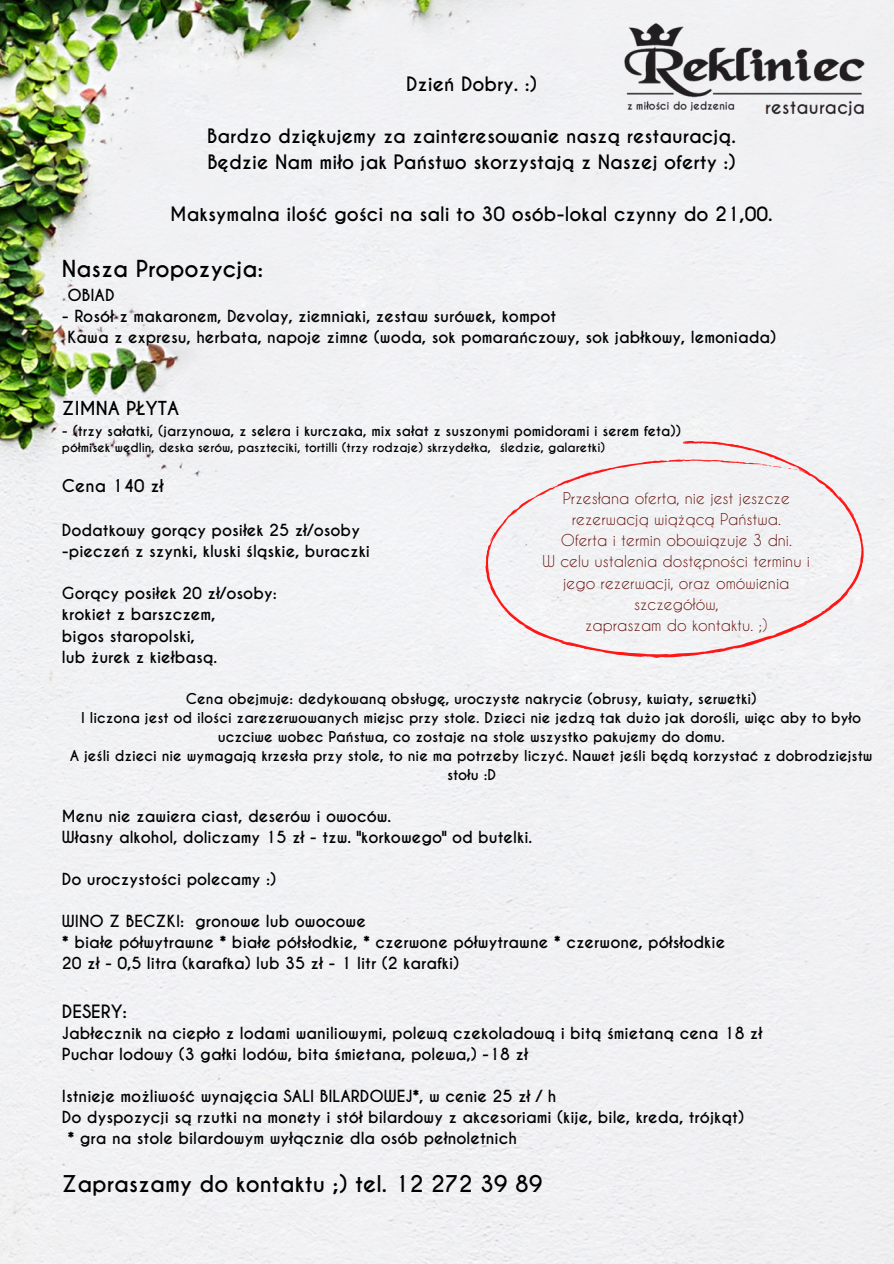
<style>
.page{position:relative;width:894px;height:1264px;background:#fff}
.page>*{position:absolute;margin:0;border:0;box-sizing:border-box;transform-origin:0 0}
.t1{font:700 22.05px "Caviar Dreams";color:#000}
.t2{font:700 21.6px "Caviar Dreams";color:#000}
.t3{font:700 18.6px "Caviar Dreams";color:#000}
.t4{font:700 18px "Caviar Dreams";color:#000}
.t5{font:700 17.25px "Caviar Dreams";color:#000}
.t6{font:700 16.65px "Caviar Dreams";color:#000}
.t7{font:700 15.6px "Caviar Dreams";color:#000}
.t8{font:15.45px/21.3px "Caviar Dreams";color:#65100b;text-align:center}
.t9{font:700 14.1px/19px "Caviar Dreams";color:#000;text-align:center}
.t10{font:700 13.5px "Caviar Dreams";color:#000}
.t11{font:700 12px "Caviar Dreams";color:#000}
</style>
<div class="page">
<div style="left:0;top:0;width:893px;height:1263px;background:#f1f1f3"></div>
<div style="left:471px;top:400px;width:409px;height:300px;background:#f1f2f4"></div>
<svg style="left:733px;top:460px;width:7px;height:2px"></svg>
<svg style="left:643px;top:655px;width:8px;height:3px"></svg>
<svg style="left:784px;top:465px;width:13px;height:6px"></svg>
<svg style="left:758px;top:464px;width:13px;height:3px"></svg>
<svg style="left:706px;top:459px;width:15px;height:4px"></svg>
<svg style="left:503px;top:606px;width:6px;height:9px"></svg>
<svg style="left:493px;top:592px;width:5px;height:4px"></svg>
<svg style="left:501px;top:520px;width:6px;height:5px"></svg>
<svg style="left:553px;top:485px;width:8px;height:3px"></svg>
<img style="left:603px;top:17px;width:277px;height:112px">
<p class="t3" style="left:406px;top:72px;width:132px">Dzień Dobry. :)</p>
<p class="t3" style="left:207px;top:125px;width:530px">Bardzo dziękujemy za zainteresowanie naszą restauracją.</p>
<p class="t3" style="left:207px;top:151px;width:529px">Będzie Nam miło jak Państwo skorzystają z Naszej oferty :)</p>
<p class="t3" style="left:170px;top:203px;width:604px">Maksymalna ilość gości na sali to 30 osób-lokal czynny do 21,00.</p>
<p class="t1" style="left:62px;top:255px;width:203px">Nasza Propozycja:</p>
<p class="t7" style="left:67px;top:285px;width:49px">OBIAD</p>
<p class="t7" style="left:62px;top:306px;width:495px">- Rosół z makaronem, Devolay, ziemniaki, zestaw surówek, kompot</p>
<p class="t7" style="left:67px;top:328px;width:710px">Kawa z expresu, herbata, napoje zimne (woda, sok pomarańczowy, sok jabłkowy, lemoniada)</p>
<p class="t4" style="left:62px;top:398px;width:119px">ZIMNA PŁYTA</p>
<p class="t10" style="left:62px;top:422px;width:620px">- (trzy sałatki, (jarzynowa, z selera i kurczaka, mix sałat z suszonymi pomidorami i serem feta))</p>
<p class="t11" style="left:62px;top:440px;width:544px">półmisek wędlin, deska serów, paszteciki, tortilli (trzy rodzaje) skrzydełka, śledzie, galaretki)</p>
<p class="t6" style="left:62px;top:475px;width:103px">Cena 140 zł</p>
<p class="t7" style="left:62px;top:520px;width:299px">Dodatkowy gorący posiłek 25 zł/osoby</p>
<p class="t7" style="left:62px;top:542px;width:309px">-pieczeń z szynki, kluski śląskie, buraczki</p>
<p class="t7" style="left:62px;top:584px;width:216px">Gorący posiłek 20 zł/osoby:</p>
<p class="t7" style="left:62px;top:605px;width:155px">krokiet z barszczem,</p>
<p class="t7" style="left:62px;top:626px;width:134px">bigos staropolski,</p>
<p class="t7" style="left:62px;top:647px;width:157px">lub żurek z kiełbasą.</p>
<p class="t9" style="left:186px;top:689px;width:572px">Cena obejmuje: dedykowaną obsługę, uroczyste nakrycie (obrusy, kwiaty, serwetki)</p>
<p class="t9" style="left:81px;top:708px;width:781px">I liczona jest od ilości zarezerwowanych miejsc przy stole. Dzieci nie jedzą tak dużo jak dorośli, więc aby to było uczciwe wobec Państwa, co zostaje na stole wszystko pakujemy do domu.</p>
<p class="t9" style="left:70px;top:746px;width:804px">A jeśli dzieci nie wymagają krzesła przy stole, to nie ma potrzeby liczyć. Nawet jeśli będą korzystać z dobrodziejstw stołu :D</p>
<p class="t7" style="left:62px;top:806px;width:331px">Menu nie zawiera ciast, deserów i owoców.</p>
<p class="t7" style="left:62px;top:827px;width:471px">Własny alkohol, doliczamy 15 zł - tzw. "korkowego" od butelki.</p>
<p class="t7" style="left:62px;top:869px;width:216px">Do uroczystości polecamy :)</p>
<p class="t7" style="left:62px;top:911px;width:305px">WINO Z BECZKI: gronowe lub owocowe</p>
<p class="t7" style="left:62px;top:932px;width:664px">* białe półwytrawne * białe półsłodkie, * czerwone półwytrawne * czerwone, półsłodkie</p>
<p class="t7" style="left:62px;top:954px;width:399px">20 zł - 0,5 litra (karafka) lub 35 zł - 1 litr (2 karafki)</p>
<p class="t5" style="left:62px;top:1000px;width:67px">DESERY:</p>
<p class="t7" style="left:62px;top:1023px;width:702px">Jabłecznik na ciepło z lodami waniliowymi, polewą czekoladową i bitą śmietaną cena 18 zł</p>
<p class="t7" style="left:62px;top:1044px;width:467px">Puchar lodowy (3 gałki lodów, bita śmietana, polewa,) -18 zł</p>
<p class="t7" style="left:62px;top:1086px;width:496px">Istnieje możliwość wynajęcia SALI BILARDOWEJ*, w cenie 25 zł / h</p>
<p class="t7" style="left:62px;top:1107px;width:683px">Do dyspozycji są rzutki na monety i stół bilardowy z akcesoriami (kije, bile, kreda, trójkąt)</p>
<p class="t7" style="left:67px;top:1128px;width:451px">* gra na stole bilardowym wyłącznie dla osób pełnoletnich</p>
<p class="t2" style="left:62px;top:1171px;width:482px">Zapraszamy do kontaktu ;) tel. 12 272 39 89</p>
<p class="t8" style="left:562px;top:486px;width:229px">Przesłana oferta, nie jest jeszcze rezerwacją wiążącą Państwa.</p>
<p class="t8" style="left:560px;top:529px;width:233px">Oferta i termin obowiązuje 3 dni.</p>
<p class="t8" style="left:542px;top:550px;width:269px">W celu ustalenia dostępności terminu i jego rezerwacji, oraz omówienia szczegółów,</p>
<p class="t8" style="left:585px;top:614px;width:184px">zapraszam do kontaktu. ;)</p>
</div>
